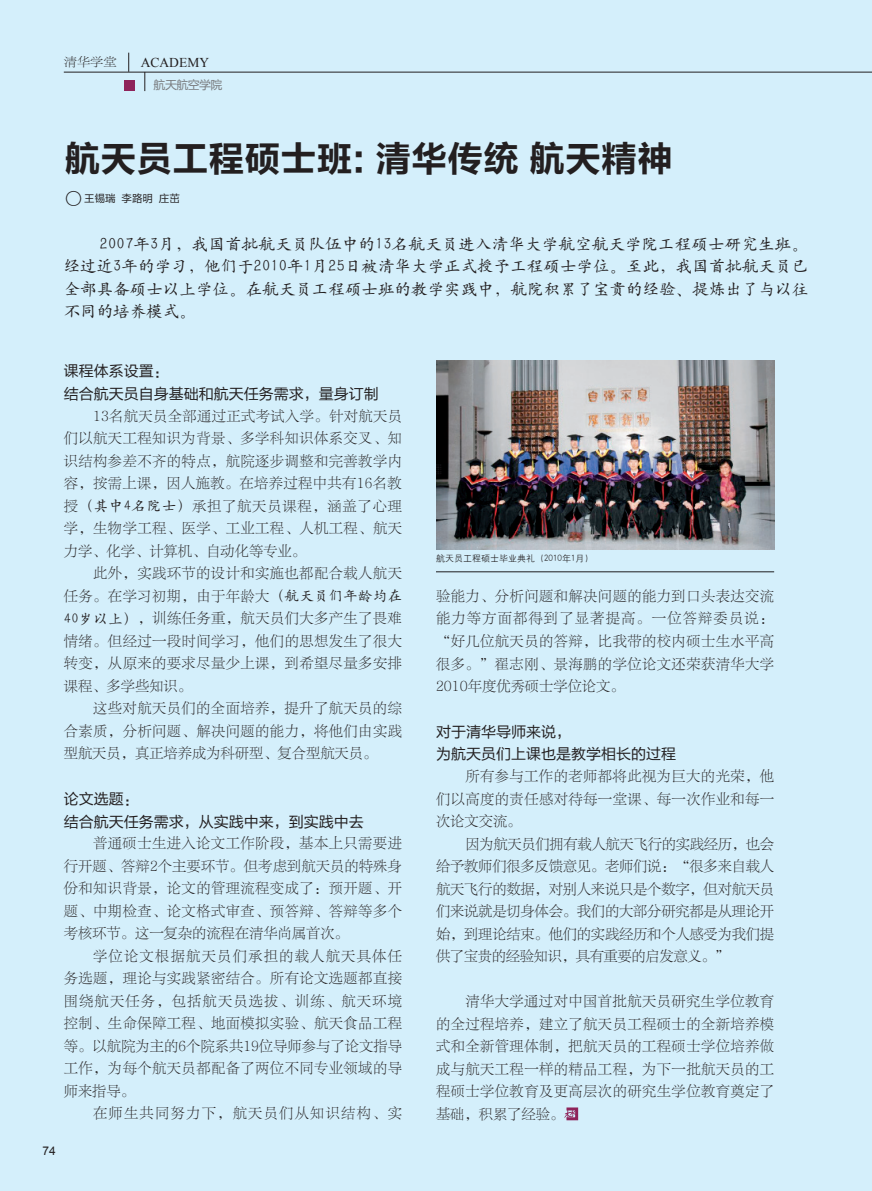
<style>
.page{position:relative;width:872px;height:1191px;background:#d4effb}
.page>*{position:absolute;margin:0;border:0;box-sizing:border-box;transform-origin:0 0}
.正文{font:36px "FZLTCHJW GB1 0";color:#231f20}
.正文-2{font:16.5px/22.5px "H Yc 1 gj";color:#231f20;text-align:justify}
.正文-3{font:15px "FZLTHJW GB1 0";color:#231f20}
.正文-4{font:14.25px/22.5px "FZLTSK GBK1 0";letter-spacing:.035em;color:#231f20;text-align:justify}
.正文-5{font:14.25px "FZLTSK GBK1 0";letter-spacing:.09em;color:#231f20}
.t1{font:13.5px "Times New Roman";color:#231f20}
.t2{font:12px "FZLTHJW GB1 0";letter-spacing:-.05em;color:#787a7d}
.t3{font:12px "FZLTSK GBK1 0";color:#231f20;scale:1.1 1}
.t4{font:12px "Arial";color:#231f20}
.作者{font:10.5px "FZLTHJW GB1 0";color:#231f20}
.正文-6{font:9px "H Yg 2 gj";color:#231f20}
.s1{font-size:21px}
.s2{font-family:"H Yc 1 gj"}
</style>
<div class="page">
<hr style="left:64px;top:72px;width:808px;height:1px;background:#231f20">
<svg style="left:128px;top:53px;width:1px;height:19px"></svg>
<div style="left:124px;top:80px;width:11px;height:11px;background:#8e235a"></div>
<svg style="left:144px;top:72px;width:1px;height:19px"></svg>
<svg style="left:564px;top:1111px;width:10px;height:7px"></svg>
<div style="left:565px;top:1107px;width:13px;height:13px;border:3px solid #8e235a"></div>
<img style="left:436px;top:360px;width:338px;height:189px">
<hr style="left:436px;top:571px;width:338px;height:1px;background:#231f20">
<p class="t3" style="left:64px;top:56px;width:49px">清华学堂</p>
<p class="t1" style="left:141px;top:53px;width:70px">ACADEMY</p>
<p class="t2" style="left:154px;top:78px;width:70px">航天航空学院</p>
<p class="正文" style="left:64px;top:139px;width:610px">航天员工程硕士班: 清华传统 航天精神</p>
<p class="作者" style="left:63px;top:193px;width:118px"><span class="s1">○</span>王锡瑞 李路明 庄茁</p>
<p class="正文-2" style="left:64px;top:233px;width:746px;text-indent:36px">2007年3月，我国首批航天员队伍中的13名航天员进入清华大学航空航天学院工程硕士研究生班。经过近3年的学习，他们于2010年1月25日被清华大学正式授予工程硕士学位。至此，我国首批航天员已全部具备硕士以上学位。在航天员工程硕士班的教学实践中，航院积累了宝贵的经验、提炼出了与以往不同的培养模式。</p>
<p class="正文-3" style="left:64px;top:363px;width:107px">课程体系设置：</p>
<p class="正文-3" style="left:64px;top:385px;width:316px">结合航天员自身基础和航天任务需求，量身订制</p>
<p class="正文-4" style="left:64px;top:405px;width:340px;text-indent:29px">13名航天员全部通过正式考试入学。针对航天员们以航天工程知识为背景、多学科知识体系交叉、知识结构参差不齐的特点，航院逐步调整和完善教学内容，按需上课，因人施教。在培养过程中共有16名教授<span class="s2">（其中4名院士）</span>承担了航天员课程，涵盖了心理学，生物学工程、医学、工业工程、人机工程、航天力学、化学、计算机、自动化等专业。</p>
<p class="正文-4" style="left:64px;top:562px;width:340px;text-indent:29px">此外，实践环节的设计和实施也都配合载人航天任务。在学习初期，由于年龄大<span class="s2">（航天员们年龄均在40岁以上）</span>，训练任务重，航天员们大多产生了畏难情绪。但经过一段时间学习，他们的思想发生了很大转变，从原来的要求尽量少上课，到希望尽量多安排课程、多学些知识。</p>
<p class="正文-4" style="left:64px;top:697px;width:340px;text-indent:29px">这些对航天员们的全面培养，提升了航天员的综合素质，分析问题、解决问题的能力，将他们由实践型航天员，真正培养成为科研型、复合型航天员。</p>
<p class="正文-3" style="left:64px;top:790px;width:76px">论文选题：</p>
<p class="正文-3" style="left:64px;top:813px;width:301px">结合航天任务需求，从实践中来，到实践中去</p>
<p class="正文-4" style="left:64px;top:832px;width:340px;text-indent:29px">普通硕士生进入论文工作阶段，基本上只需要进行开题、答辩2个主要环节。但考虑到航天员的特殊身份和知识背景，论文的管理流程变成了：预开题、开题、中期检查、论文格式审查、预答辩、答辩等多个考核环节。这一复杂的流程在清华尚属首次。</p>
<p class="正文-4" style="left:64px;top:945px;width:340px;text-indent:29px">学位论文根据航天员们承担的载人航天具体任务选题，理论与实践紧密结合。所有论文选题都直接围绕航天任务，包括航天员选拔、训练、航天环境控制、生命保障工程、地面模拟实验、航天食品工程等。以航院为主的6个院系共19位导师参与了论文指导工作，为每个航天员都配备了两位不同专业领域的导师来指导。</p>
<p class="正文-5" style="left:93px;top:1106px;width:310px">在师生共同努力下，航天员们从知识结构、实</p>
<p class="t4" style="left:43px;top:1142px;width:15px">74</p>
<p class="正文-6" style="left:436px;top:553px;width:159px">航天员工程硕士毕业典礼（2010年1月）</p>
<p class="正文-4" style="left:436px;top:585px;width:340px">验能力、分析问题和解决问题的能力到口头表达交流能力等方面都得到了显著提高。一位答辩委员说：“好几位航天员的答辩，比我带的校内硕士生水平高很多。”翟志刚、景海鹏的学位论文还荣获清华大学2010年度优秀硕士学位论文。</p>
<p class="正文-3" style="left:436px;top:723px;width:136px">对于清华导师来说，</p>
<p class="正文-3" style="left:436px;top:746px;width:241px">为航天员们上课也是教学相长的过程</p>
<p class="正文-4" style="left:436px;top:765px;width:340px;text-indent:29px">所有参与工作的老师都将此视为巨大的光荣，他们以高度的责任感对待每一堂课、每一次作业和每一次论文交流。</p>
<p class="正文-4" style="left:436px;top:832px;width:340px;text-indent:29px">因为航天员们拥有载人航天飞行的实践经历，也会给予教师们很多反馈意见。老师们说：“很多来自载人航天飞行的数据，对别人来说只是个数字，但对航天员们来说就是切身体会。我们的大部分研究都是从理论开始，到理论结束。他们的实践经历和个人感受为我们提供了宝贵的经验知识，具有重要的启发意义。”</p>
<p class="正文-4" style="left:436px;top:990px;width:340px;text-indent:29px">清华大学通过对中国首批航天员研究生学位教育的全过程培养，建立了航天员工程硕士的全新培养模式和全新管理体制，把航天员的工程硕士学位培养做成与航天工程一样的精品工程，为下一批航天员的工程硕士学位教育及更高层次的研究生学位教育奠定了基础，积累了经验。</p>
</div>
